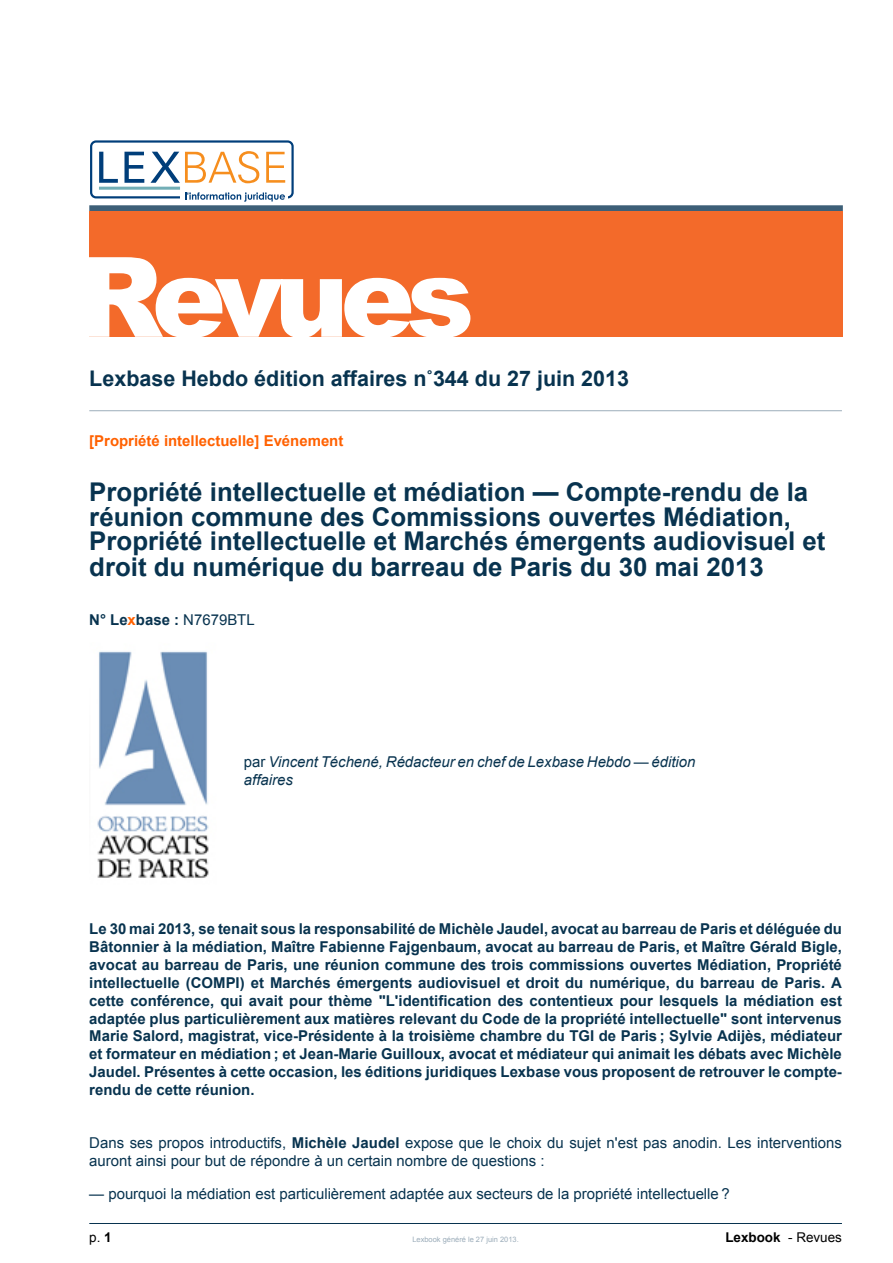
<style>
.page{position:relative;width:893px;height:1263px;background:#fff}
.page>*{position:absolute;margin:0;border:0;box-sizing:border-box;transform-origin:0 0}
.t1{font:900 111.15px "Arial";letter-spacing:-.075em;color:#fff}
.t2{font:700 25.8px/25.2px "Arial";color:#08334f}
.t3{font:700 21.45px "Arial";color:#08334f}
.t4{font:700 15px/18px "Arial";color:#08334f;text-align:justify}
.t5{font:15px/18px "Arial";color:#08334f}
.t6{font:italic 15px/18px "Arial";color:#08334f}
.t7{font:700 15px "Arial";color:#ff6100}
.t8{font:700 13.5px "Arial";color:#000}
.t9{font:13.5px "Arial";color:#000}
.t10{font:7.5px "Arial";color:#9cadba}
.s1{color:#ff6100}
.s2{font-weight:400}
.s3{font-style:normal}
.s4{font-weight:700}
</style>
<div class="page">
<svg style="left:99px;top:152px;width:19px;height:31px"></svg>
<svg style="left:124px;top:152px;width:20px;height:31px"></svg>
<hr style="left:99px;top:187px;width:81px;height:3px;background:#72aeb6">
<svg style="left:150px;top:151px;width:109px;height:32px"></svg>
<svg style="left:266px;top:152px;width:19px;height:31px"></svg>
<div style="left:90px;top:140px;width:204px;height:58px;border:2px solid #003e7a;border-radius:5px"></div>
<div style="left:180px;top:194px;width:108px;height:6px;background:#fff"></div>
<svg style="left:185px;top:192px;width:100px;height:10px"></svg>
<div style="left:89px;top:205px;width:753px;height:6px;background:#3d5f77"></div>
<div style="left:89px;top:211px;width:753px;height:125px;background:#f36a2a"></div>
<hr style="left:89px;top:410px;width:753px;height:1px;background:#9cadba">
<img style="left:97px;top:651px;width:112px;height:227px">
<hr style="left:89px;top:1223px;width:753px;height:1px;background:#08334f">
<h1 class="t1" style="left:76px;top:216px;width:400px">Revues</h1>
<h3 class="t3" style="left:89px;top:370px;width:541px">Lexbase Hebdo édition affaires n˚344 du 27 juin 2013</h3>
<p class="t7" style="left:89px;top:435px;width:256px">[Propriété intellectuelle] Evénement</p>
<h2 class="t2" style="left:89px;top:481px;width:738px">Propriété intellectuelle et médiation — Compte-rendu de la réunion commune des Commissions ouvertes Médiation, Propriété intellectuelle et Marchés émergents audiovisuel et droit du numérique du barreau de Paris du 30 mai 2013</h2>
<p class="t4" style="left:89px;top:612px;width:167px">N° Le<span class="s1">x</span>base : <span class="s2">N7679BTL</span></p>
<p class="t6" style="left:244px;top:754px;width:453px"><span class="s3">par</span> Vincent Téchené, Rédacteur en chef de Lexbase Hebdo — édition affaires</p>
<p class="t4" style="left:89px;top:921px;width:754px">Le 30 mai 2013, se tenait sous la responsabilité de Michèle Jaudel, avocat au barreau de Paris et déléguée du Bâtonnier à la médiation, Maître Fabienne Fajgenbaum, avocat au barreau de Paris, et Maître Gérald Bigle, avocat au barreau de Paris, une réunion commune des trois commissions ouvertes Médiation, Propriété intellectuelle (COMPI) et Marchés émergents audiovisuel et droit du numérique, du barreau de Paris. A cette conférence, qui avait pour thème "L'identification des contentieux pour lesquels la médiation est adaptée plus particulièrement aux matières relevant du Code de la propriété intellectuelle" sont intervenus Marie Salord, magistrat, vice-Présidente à la troisième chambre du TGI de Paris ; Sylvie Adijès, médiateur et formateur en médiation ; et Jean-Marie Guilloux, avocat et médiateur qui animait les débats avec Michèle Jaudel. Présentes à cette occasion, les éditions juridiques Lexbase vous proposent de retrouver le compte&shy;rendu de cette réunion.</p>
<p class="t5" style="left:89px;top:1135px;width:754px">Dans ses propos introductifs, <span class="s4">Michèle Jaudel</span> expose que le choix du sujet n'est pas anodin. Les interventions auront ainsi pour but de répondre à un certain nombre de questions :</p>
<p class="t5" style="left:89px;top:1186px;width:642px">— pourquoi la médiation est particulièrement adaptée aux secteurs de la propriété intellectuelle ?</p>
<p class="t9" style="left:89px;top:1232px;width:24px">p. <span class="s4">1</span></p>
<p class="t10" style="left:412px;top:1236px;width:108px">Lexbook généré le 27 juin 2013.</p>
<p class="t8" style="left:725px;top:1232px;width:118px">Lexbook <span class="s2">- Revues</span></p>
</div>
